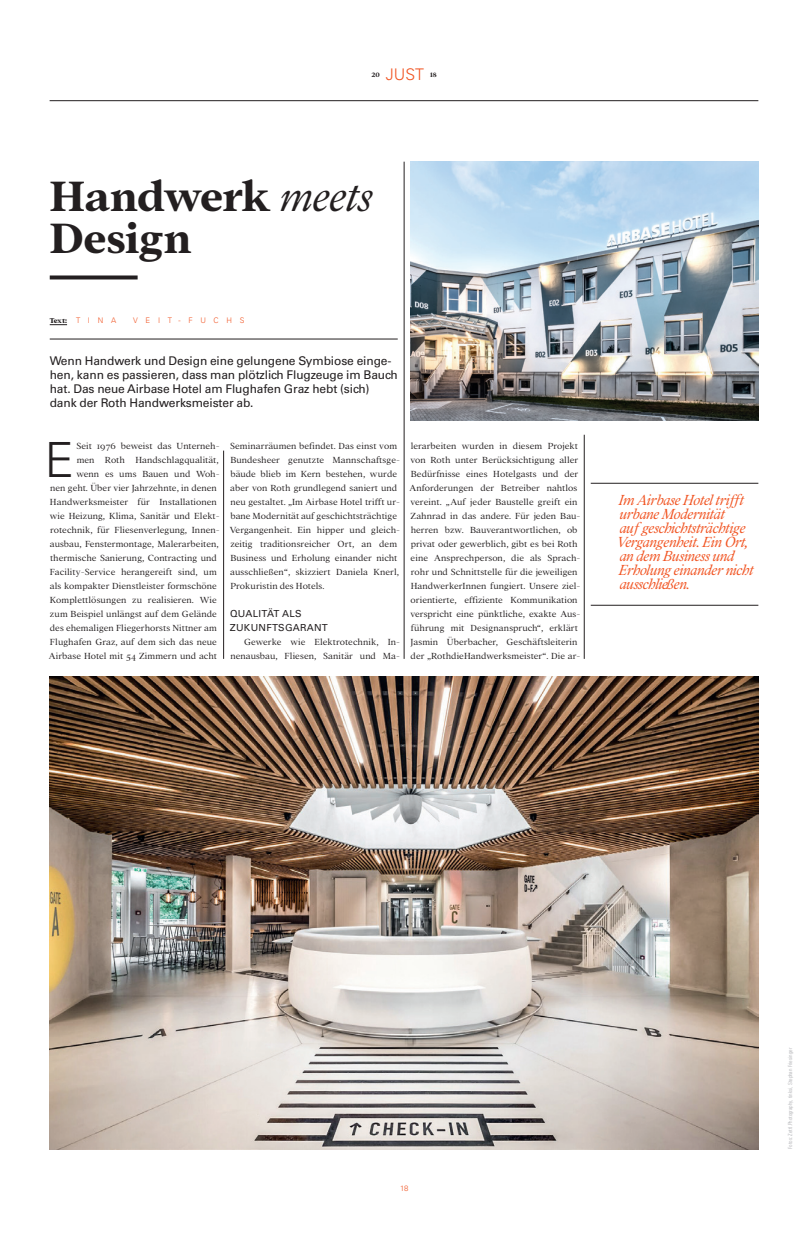
<style>
.page{position:relative;width:808px;height:1248px;background:#fff}
.page>*{position:absolute;margin:0;border:0;box-sizing:border-box;transform-origin:0 0}
.t1{font:300 48.5px "Univers LT Std";color:#231f20}
.t2{font:700 46.5px/42px "Addington CF";letter-spacing:-.015em;color:#231f20}
.t3{font:italic 300 16px/14px "Addington CF";letter-spacing:-.02em;color:#f15422}
.t4{font:300 16px "Univers LT Std";color:#f15422}
.t5{font:12px/14px "Univers LT Std";letter-spacing:-.01em;color:#231f20}
.t6{font:300 9.7px/14px "Addington CF";color:#231f20}
.t7{font:9.7px/14px "Univers LT Std";letter-spacing:.03em;color:#231f20}
.t8{font:300 7.7px "Univers LT Std";letter-spacing:1em;color:#f15422}
.t9{font:800 7.7px "Addington CF";color:#231f20}
.t10{font:700 7px "Addington CF";color:#231f20}
.t11{font:300 condensed 5.5px "Univers LT Std";color:#a8a9ad}
.s1{font-weight:300;font-style:italic}
.s2{font-family:"Univers LT Std";font-weight:300;color:#f15422}
</style>
<div class="page">
<hr style="left:50px;top:100px;width:708px;height:1px;background:#231f20">
<hr style="left:404px;top:162px;width:1px;height:496px;background:#231f20">
<hr style="left:584px;top:434px;width:1px;height:224px;background:#231f20">
<hr style="left:223px;top:450px;width:1px;height:208px;background:#231f20">
<svg style="left:50px;top:275px;width:88px;height:4px"></svg>
<hr style="left:50px;top:339px;width:348px;height:1px;background:#231f20">
<svg style="left:50px;top:324px;width:17px;height:1px"></svg>
<img style="left:50px;top:676px;width:708px;height:472px">
<img style="left:410px;top:162px;width:348px;height:258px">
<hr style="left:591px;top:483px;width:167px;height:1px;background:#231f20">
<hr style="left:591px;top:605px;width:167px;height:1px;background:#231f20">
<p class="t10" style="left:371px;top:70px;width:10px">20</p>
<h3 class="t4" style="left:386px;top:65px;width:40px">JUST</h3>
<p class="t10" style="left:430px;top:70px;width:8px">18</p>
<h2 class="t2" style="left:50px;top:177px;width:324px">Handwerk <span class="s1">meets<br></span>Design</h2>
<p class="t9" style="left:50px;top:315px;width:68px">Text: <span class="s2">T I N A</span></p>
<p class="t8" style="left:133px;top:315px;width:113px">VEIT-FUCHS</p>
<p class="t5" style="left:50px;top:353px;width:349px">Wenn Handwerk und Design eine gelungene Symbiose einge&shy;hen, kann es passieren, dass man plötzlich Flugzeuge im Bauch hat. Das neue Airbase Hotel am Flughafen Graz hebt (sich) dank der Roth Handwerksmeister ab.</p>
<h1 class="t1" style="left:45px;top:430px;width:31px">E</h1>
<p class="t6" style="left:76px;top:439px;width:145px">Seit 1976 beweist das Unterneh-</p>
<p class="t6" style="left:77px;top:453px;width:143px">men Roth Handschlagqualität,</p>
<p class="t6" style="left:76px;top:467px;width:145px">wenn es ums Bauen und Woh-</p>
<p class="t6" style="left:50px;top:481px;width:168px">nen geht. Über vier Jahrzehnte, in denen</p>
<p class="t6" style="left:50px;top:495px;width:168px">Handwerksmeister für Installationen</p>
<p class="t6" style="left:50px;top:509px;width:172px">wie Heizung, Klima, Sanitär und Elekt-</p>
<p class="t6" style="left:50px;top:523px;width:171px">rotechnik, für Fliesenverlegung, Innen-</p>
<p class="t6" style="left:50px;top:537px;width:170px">ausbau, Fenstermontage, Malerarbeiten,</p>
<p class="t6" style="left:50px;top:551px;width:168px">thermische Sanierung, Contracting und</p>
<p class="t6" style="left:50px;top:565px;width:168px">Facility-Service herangereift sind, um</p>
<p class="t6" style="left:50px;top:579px;width:168px">als kompakter Dienstleister formschöne</p>
<p class="t6" style="left:50px;top:593px;width:168px">Komplettlösungen zu realisieren. Wie</p>
<p class="t6" style="left:50px;top:607px;width:168px">zum Beispiel unlängst auf dem Gelände</p>
<p class="t6" style="left:50px;top:621px;width:168px">des ehemaligen Fliegerhorsts Nittner am</p>
<p class="t6" style="left:50px;top:635px;width:168px">Flughafen Graz, auf dem sich das neue</p>
<p class="t6" style="left:49px;top:649px;width:170px">Airbase Hotel mit 54 Zimmern und acht</p>
<p class="t6" style="left:230px;top:439px;width:172px">Seminarräumen befindet. Das einst vom Bundesheer genutzte Mannschaftsge&shy;bäude blieb im Kern bestehen, wurde aber von Roth grundlegend saniert und neu gestaltet. „Im Airbase Hotel trifft ur&shy;bane Modernität auf geschichtsträchtige Vergangenheit. Ein hipper und gleich&shy;zeitig traditionsreicher Ort, an dem Business und Erholung einander nicht ausschließen“, skizziert Daniela Knerl, Prokuristin des Hotels.</p>
<p class="t7" style="left:230px;top:606px;width:99px">QUALITÄT ALS<br>ZUKUNFTSGARANT</p>
<p class="t6" style="left:231px;top:635px;width:171px;text-align:right">Gewerke wie Elektrotechnik, In&shy;nenausbau, Fliesen, Sanitär und Ma-</p>
<p class="t6" style="left:410px;top:439px;width:172px">lerarbeiten wurden in diesem Projekt von Roth unter Berücksichtigung aller Bedürfnisse eines Hotelgasts und der Anforderungen der Betreiber nahtlos vereint. „Auf jeder Baustelle greift ein Zahnrad in das andere. Für jeden Bau&shy;herren bzw. Bauverantwortlichen, ob privat oder gewerblich, gibt es bei Roth eine Ansprechperson, die als Sprach&shy;rohr und Schnittstelle für die jeweiligen HandwerkerInnen fungiert. Unsere ziel&shy;orientierte, effiziente Kommunikation verspricht eine pünktliche, exakte Aus&shy;führung mit Designanspruch“, erklärt Jasmin Überbacher, Geschäftsleiterin der „RothdieHandwerksmeister“. Die ar-</p>
<h3 class="t3" style="left:617px;top:493px;width:138px">Im Airbase Hotel trifft urbane Modernität<br>auf geschichtsträchtige<br>Vergangenheit. Ein Ort, an dem Business und<br>Erholung einander nicht ausschließen.</h3>
<p class="t8" style="left:400px;top:1182px;width:10px">18</p>
<p class="t11" style="left:787px;top:1148px;width:102px;rotate:-90deg">Fotos: Zettl.Photography, tinksi, Stephan Friesinger</p>
</div>
